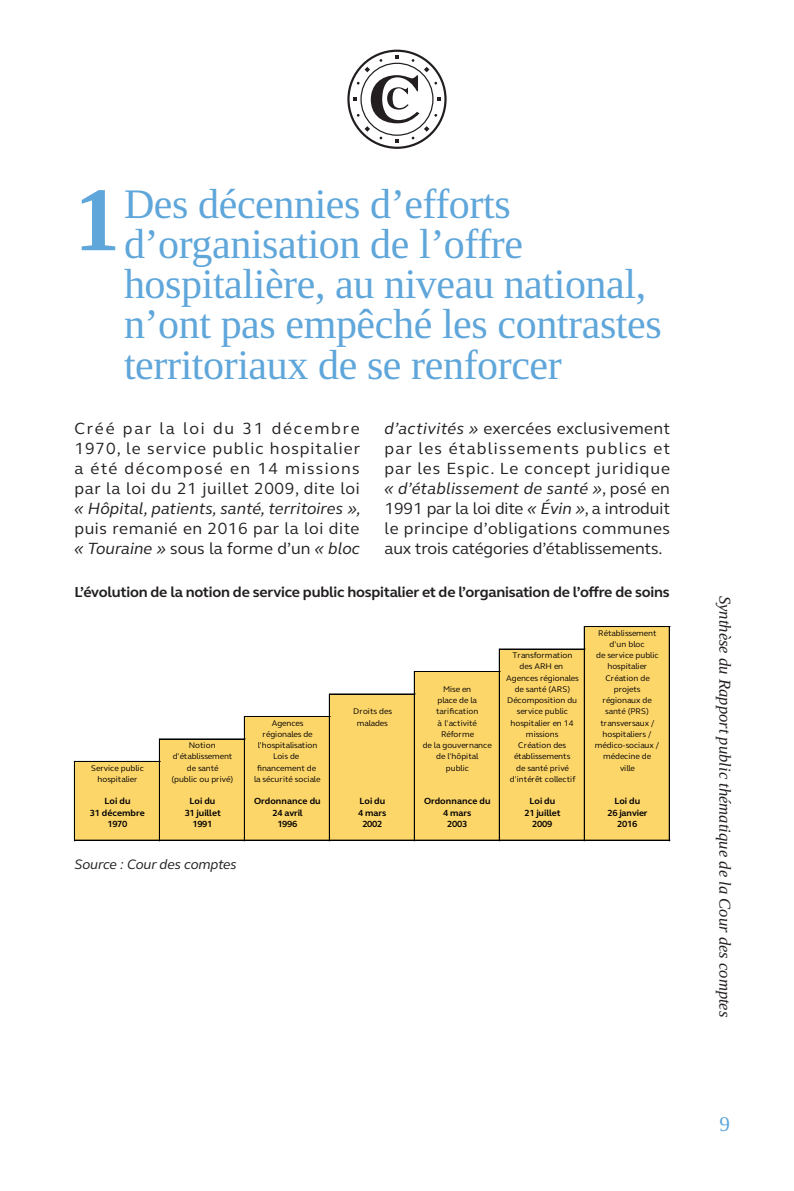
<style>
.page{position:relative;width:794px;height:1191px;background:#fff}
.page>*{position:absolute;margin:0;border:0;box-sizing:border-box;transform-origin:0 0}
.t1{font:42px/40.2px "Liberation Serif";letter-spacing:-.01em;color:#5fa6da}
.t2{font:21px "Liberation Serif";color:#5fa6da}
.t3{font:16.62px/19.9px "FS Elliot";letter-spacing:.035em;color:#231f20;text-align:justify}
.t4{font:italic 16.62px "Liberation Serif";color:#231f20}
.t5{font:italic 16.62px "FS Elliot";letter-spacing:.005em;color:#231f20}
.t6{font:700 14.88px "FS Elliot";letter-spacing:-.015em;color:#231f20}
.t7{font:italic 14px "FS Elliot";letter-spacing:-.005em;color:#231f20}
.t8{font:700 9.1px "FS Elliot";letter-spacing:-.01em;color:#000001}
.t9{font:700 9.1px "FS Elliot";letter-spacing:.015em;color:#000001}
.t10{font:8.4px/11.2px "FS Elliot";color:#000001;text-align:center}
.t11{font:8.4px "FS Elliot";letter-spacing:-.03em;color:#000001}
.t12{font:8.4px "FS Elliot";letter-spacing:-.02em;color:#000001}
.t13{font:8.4px "FS Elliot";letter-spacing:-.035em;color:#000001}
.s1{font-weight:700;font-size:91px}
.s2{font-style:italic}
</style>
<div class="page">
<svg style="left:347px;top:50px;width:99px;height:99px"></svg>
<div style="left:584px;top:627px;width:86px;height:22px;background:#fdd66a"></div>
<div style="left:499px;top:649px;width:171px;height:23px;background:#fdd66a"></div>
<div style="left:414px;top:671px;width:256px;height:23px;background:#fdd66a"></div>
<div style="left:329px;top:694px;width:341px;height:23px;background:#fdd66a"></div>
<div style="left:244px;top:716px;width:426px;height:23px;background:#fdd66a"></div>
<div style="left:159px;top:739px;width:511px;height:23px;background:#fdd66a"></div>
<div style="left:75px;top:761px;width:595px;height:80px;background:#fdd66a"></div>
<hr style="left:584px;top:626px;width:1px;height:215px;background:#000001">
<hr style="left:669px;top:627px;width:1px;height:214px;background:#000001">
<hr style="left:499px;top:649px;width:1px;height:192px;background:#000001">
<hr style="left:414px;top:671px;width:1px;height:170px;background:#000001">
<hr style="left:329px;top:694px;width:1px;height:147px;background:#000001">
<hr style="left:244px;top:716px;width:1px;height:125px;background:#000001">
<hr style="left:159px;top:739px;width:1px;height:102px;background:#000001">
<hr style="left:74px;top:761px;width:1px;height:80px;background:#000001">
<hr style="left:585px;top:626px;width:85px;height:1px;background:#000001">
<hr style="left:500px;top:648px;width:85px;height:1px;background:#000001">
<hr style="left:500px;top:649px;width:85px;height:1px;background:#000001">
<hr style="left:415px;top:671px;width:85px;height:1px;background:#000001">
<hr style="left:330px;top:693px;width:85px;height:1px;background:#000001">
<hr style="left:330px;top:694px;width:85px;height:1px;background:#000001">
<hr style="left:245px;top:716px;width:85px;height:1px;background:#000001">
<hr style="left:160px;top:738px;width:85px;height:1px;background:#000001">
<hr style="left:160px;top:739px;width:85px;height:1px;background:#000001">
<hr style="left:75px;top:761px;width:85px;height:1px;background:#000001">
<hr style="left:75px;top:840px;width:595px;height:1px;background:#000001">
<h1 class="t1" style="left:124px;top:183px;width:539px;text-indent:-50px"><span class="s1">1</span>Des décennies d’efforts d’organisation de l’offre hospitalière, au niveau national, n’ont pas empêché les contrastes territoriaux de se renforcer</h1>
<p class="t3" style="left:384px;top:418px;width:287px"><span class="s2">d’activités »</span> exercées exclusivement par les établissements publics et par les Espic. Le concept juridique <span class="s2">« d’établissement de santé »</span>, posé en 1991 par la loi dite <span class="s2">« Évin »</span>, a introduit le principe d’obligations communes aux trois catégories d’établissements.</p>
<h3 class="t6" style="left:74px;top:581px;width:597px">L’évolution de la notion de service public hospitalier et de l’organisation de l’offre de soins</h3>
<p class="t10" style="left:598px;top:627px;width:60px">Rétablissement d'un bloc</p>
<p class="t10" style="left:512px;top:649px;width:61px">Transformation</p>
<p class="t10" style="left:596px;top:649px;width:64px">de service public</p>
<p class="t10" style="left:519px;top:660px;width:45px">des ARH en</p>
<p class="t10" style="left:607px;top:660px;width:41px">hospitalier</p>
<p class="t10" style="left:506px;top:672px;width:74px">Agences régionales</p>
<p class="t10" style="left:605px;top:672px;width:46px">Création de</p>
<p class="t10" style="left:443px;top:683px;width:30px">Mise en</p>
<p class="t10" style="left:515px;top:683px;width:57px">de santé (ARS)</p>
<p class="t10" style="left:614px;top:683px;width:28px">projets</p>
<p class="t10" style="left:437px;top:694px;width:41px">place de la</p>
<p class="t10" style="left:507px;top:694px;width:72px">Décomposition du</p>
<p class="t10" style="left:602px;top:694px;width:51px">régionaux de</p>
<p class="t10" style="left:353px;top:705px;width:40px">Droits des</p>
<p class="t10" style="left:436px;top:705px;width:44px">tarification</p>
<p class="t10" style="left:517px;top:705px;width:53px">service public</p>
<p class="t10" style="left:605px;top:705px;width:45px">santé (PRS)</p>
<p class="t10" style="left:272px;top:717px;width:33px">Agences</p>
<p class="t13" style="left:357px;top:717px;width:33px">malades</p>
<p class="t10" style="left:437px;top:717px;width:41px">à l'activité</p>
<p class="t10" style="left:510px;top:717px;width:65px">hospitalier en 14</p>
<p class="t12" style="left:600px;top:717px;width:55px">transversaux /</p>
<p class="t10" style="left:263px;top:728px;width:52px">régionales de</p>
<p class="t10" style="left:441px;top:728px;width:35px">Réforme</p>
<p class="t10" style="left:526px;top:728px;width:34px">missions</p>
<p class="t10" style="left:602px;top:728px;width:50px">hospitaliers /</p>
<p class="t10" style="left:189px;top:739px;width:28px">Notion</p>
<p class="t10" style="left:258px;top:739px;width:61px">l'hospitalisation</p>
<p class="t10" style="left:423px;top:739px;width:71px">de la gouvernance</p>
<p class="t10" style="left:518px;top:739px;width:50px">Création des</p>
<p class="t10" style="left:595px;top:739px;width:66px">médico-sociaux /</p>
<p class="t11" style="left:173px;top:751px;width:61px">d'établissement</p>
<p class="t10" style="left:273px;top:750px;width:28px">Lois de</p>
<p class="t10" style="left:436px;top:750px;width:44px">de l'hôpital</p>
<p class="t11" style="left:514px;top:751px;width:58px">établissements</p>
<p class="t10" style="left:603px;top:750px;width:50px">médecine de</p>
<p class="t10" style="left:91px;top:762px;width:54px">Service public</p>
<p class="t10" style="left:187px;top:762px;width:33px">de santé</p>
<p class="t10" style="left:257px;top:762px;width:61px">financement de</p>
<p class="t10" style="left:446px;top:762px;width:25px">public</p>
<p class="t10" style="left:516px;top:762px;width:54px">de santé privé</p>
<p class="t10" style="left:620px;top:762px;width:17px">ville</p>
<p class="t10" style="left:98px;top:773px;width:41px">hospitalier</p>
<p class="t10" style="left:171px;top:773px;width:63px">(public ou privé)</p>
<p class="t10" style="left:254px;top:773px;width:68px">la sécurité sociale</p>
<p class="t10" style="left:510px;top:773px;width:67px">d'intérêt collectif</p>
<p class="t8" style="left:105px;top:795px;width:27px">Loi du</p>
<p class="t8" style="left:190px;top:795px;width:27px">Loi du</p>
<p class="t9" style="left:254px;top:795px;width:68px">Ordonnance du</p>
<p class="t8" style="left:359px;top:795px;width:27px">Loi du</p>
<p class="t9" style="left:424px;top:795px;width:68px">Ordonnance du</p>
<p class="t8" style="left:529px;top:795px;width:27px">Loi du</p>
<p class="t8" style="left:614px;top:795px;width:27px">Loi du</p>
<p class="t8" style="left:90px;top:806px;width:56px">31 décembre</p>
<p class="t8" style="left:185px;top:806px;width:38px">31 juillet</p>
<p class="t8" style="left:272px;top:806px;width:32px">24 avril</p>
<p class="t8" style="left:358px;top:806px;width:30px">4 mars</p>
<p class="t8" style="left:443px;top:806px;width:30px">4 mars</p>
<p class="t8" style="left:524px;top:806px;width:38px">21 juillet</p>
<p class="t8" style="left:607px;top:806px;width:42px">26 janvier</p>
<p class="t8" style="left:107px;top:817px;width:22px">1970</p>
<p class="t8" style="left:192px;top:817px;width:22px">1991</p>
<p class="t8" style="left:277px;top:817px;width:22px">1996</p>
<p class="t8" style="left:362px;top:817px;width:22px">2002</p>
<p class="t8" style="left:447px;top:817px;width:22px">2003</p>
<p class="t8" style="left:532px;top:817px;width:22px">2009</p>
<p class="t8" style="left:617px;top:817px;width:22px">2016</p>
<h3 class="t7" style="left:74px;top:855px;width:164px">Source : Cour des comptes</h3>
<h3 class="t3" style="left:74px;top:418px;width:287px">Créé par la loi du 31 décembre 1970, le service public hospitalier a été décomposé en 14 missions par la loi du 21 juillet 2009, dite loi</h3>
<h3 class="t5" style="left:74px;top:497px;width:288px">« Hôpital, patients, santé, territoires »,</h3>
<h3 class="t3" style="left:74px;top:518px;width:287px">puis remanié en 2016 par la loi dite <span class="s2">« Touraine »</span> sous la forme d’un <span class="s2">« bloc</span></h3>
<h3 class="t4" style="left:736px;top:595px;width:423px;rotate:90deg">Synthèse du Rapport public thématique de la Cour des comptes</h3>
<h2 class="t2" style="left:719px;top:1110px;width:12px">9</h2>
</div>
